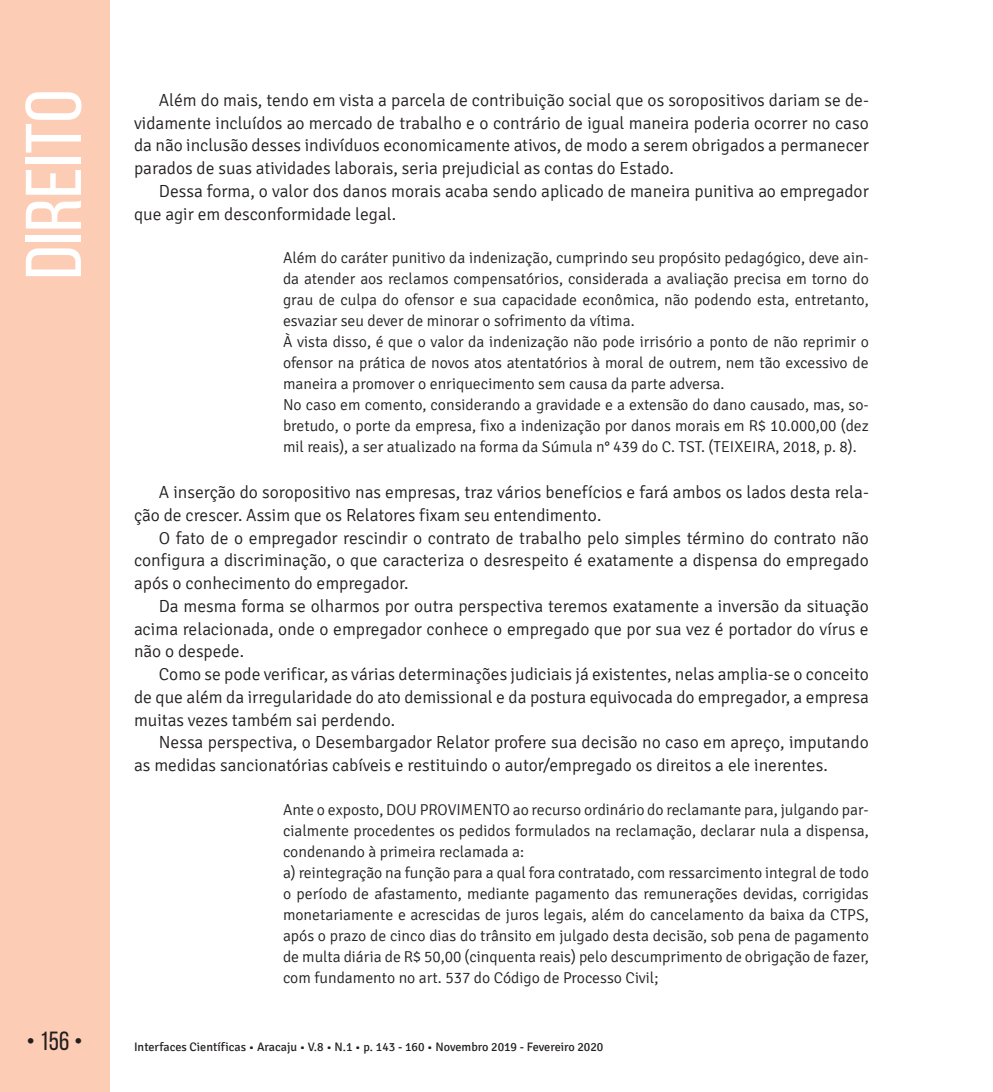
<style>
.page{position:relative;width:993px;height:1092px;background:#fff}
.page>*{position:absolute;margin:0;border:0;box-sizing:border-box;transform-origin:0 0}
.t1{font:78.75px "Bebas Neue";color:#fff;scale:1.09 1}
.t2{font:26.25px "Bebas Neue";color:#231f20}
.t3{font:300 17.5px/22.8px "Signika";color:#231f20;text-align:justify}
.t4{font:300 15.75px/21px "Signika";color:#231f20}
.t5{font:12.25px "Signika";color:#231f20}
</style>
<div class="page">
<div style="left:0;top:0;width:109px;height:1091px;background:#fcccb5"></div>
<h1 class="t1" style="left:11px;top:279px;width:176px;rotate:-90deg">Direito</h1>
<p class="t3" style="left:134px;top:89px;width:736px;text-indent:25px">Além do mais, tendo em vista a parcela de contribuição social que os soropositivos dariam se de&shy;vidamente incluídos ao mercado de trabalho e o contrário de igual maneira poderia ocorrer no caso da não inclusão desses indivíduos economicamente ativos, de modo a serem obrigados a permanecer parados de suas atividades laborais, seria prejudicial as contas do Estado.</p>
<p class="t3" style="left:134px;top:180px;width:736px;text-indent:25px">Dessa forma, o valor dos danos morais acaba sendo aplicado de maneira punitiva ao empregador que agir em desconformidade legal.</p>
<p class="t4" style="left:283px;top:248px;width:587px">Além do caráter punitivo da indenização, cumprindo seu propósito pedagógico, deve ain&shy;da atender aos reclamos compensatórios, considerada a avaliação precisa em torno do grau de culpa do ofensor e sua capacidade econômica, não podendo esta, entretanto, esvaziar seu dever de minorar o sofrimento da vítima.<br>À vista disso, é que o valor da indenização não pode irrisório a ponto de não reprimir o ofensor na prática de novos atos atentatórios à moral de outrem, nem tão excessivo de maneira a promover o enriquecimento sem causa da parte adversa.<br>No caso em comento, considerando a gravidade e a extensão do dano causado, mas, so&shy;bretudo, o porte da empresa, fixo a indenização por danos morais em R$ 10.000,00 (dez mil reais), a ser atualizado na forma da Súmula n° 439 do C. TST. (TEIXEIRA, 2018, p. 8).</p>
<p class="t3" style="left:134px;top:481px;width:736px;text-indent:25px">A inserção do soropositivo nas empresas, traz vários benefícios e fará ambos os lados desta rela&shy;ção de crescer. Assim que os Relatores fixam seu entendimento.</p>
<p class="t3" style="left:134px;top:526px;width:736px;text-indent:25px">O fato de o empregador rescindir o contrato de trabalho pelo simples término do contrato não configura a discriminação, o que caracteriza o desrespeito é exatamente a dispensa do empregado após o conhecimento do empregador.</p>
<p class="t3" style="left:134px;top:595px;width:736px;text-indent:25px">Da mesma forma se olharmos por outra perspectiva teremos exatamente a inversão da situação acima relacionada, onde o empregador conhece o empregado que por sua vez é portador do vírus e não o despede.</p>
<p class="t3" style="left:134px;top:663px;width:736px;text-indent:25px">Como se pode verificar, as várias determinações judiciais já existentes, nelas amplia-se o conceito de que além da irregularidade do ato demissional e da postura equivocada do empregador, a empresa muitas vezes também sai perdendo.</p>
<p class="t3" style="left:134px;top:731px;width:736px;text-indent:25px">Nessa perspectiva, o Desembargador Relator profere sua decisão no caso em apreço, imputando as medidas sancionatórias cabíveis e restituindo o autor/empregado os direitos a ele inerentes.</p>
<p class="t4" style="left:283px;top:799px;width:587px">Ante o exposto, DOU PROVIMENTO ao recurso ordinário do reclamante para, julgando par&shy;cialmente procedentes os pedidos formulados na reclamação, declarar nula a dispensa, condenando à primeira reclamada a:<br>a) reintegração na função para a qual fora contratado, com ressarcimento integral de todo o período de afastamento, mediante pagamento das remunerações devidas, corrigidas monetariamente e acrescidas de juros legais, além do cancelamento da baixa da CTPS, após o prazo de cinco dias do trânsito em julgado desta decisão, sob pena de pagamento de multa diária de R$ 50,00 (cinquenta reais) pelo descumprimento de obrigação de fazer, com fundamento no art. 537 do Código de Processo Civil;</p>
<h2 class="t2" style="left:26px;top:1026px;width:58px">• 156 •</h2>
<p class="t5" style="left:134px;top:1040px;width:471px">Interfaces Científicas • Aracaju • V.8 • N.1 • p. 143 - 160 • Novembro 2019 - Fevereiro 2020</p>
</div>
